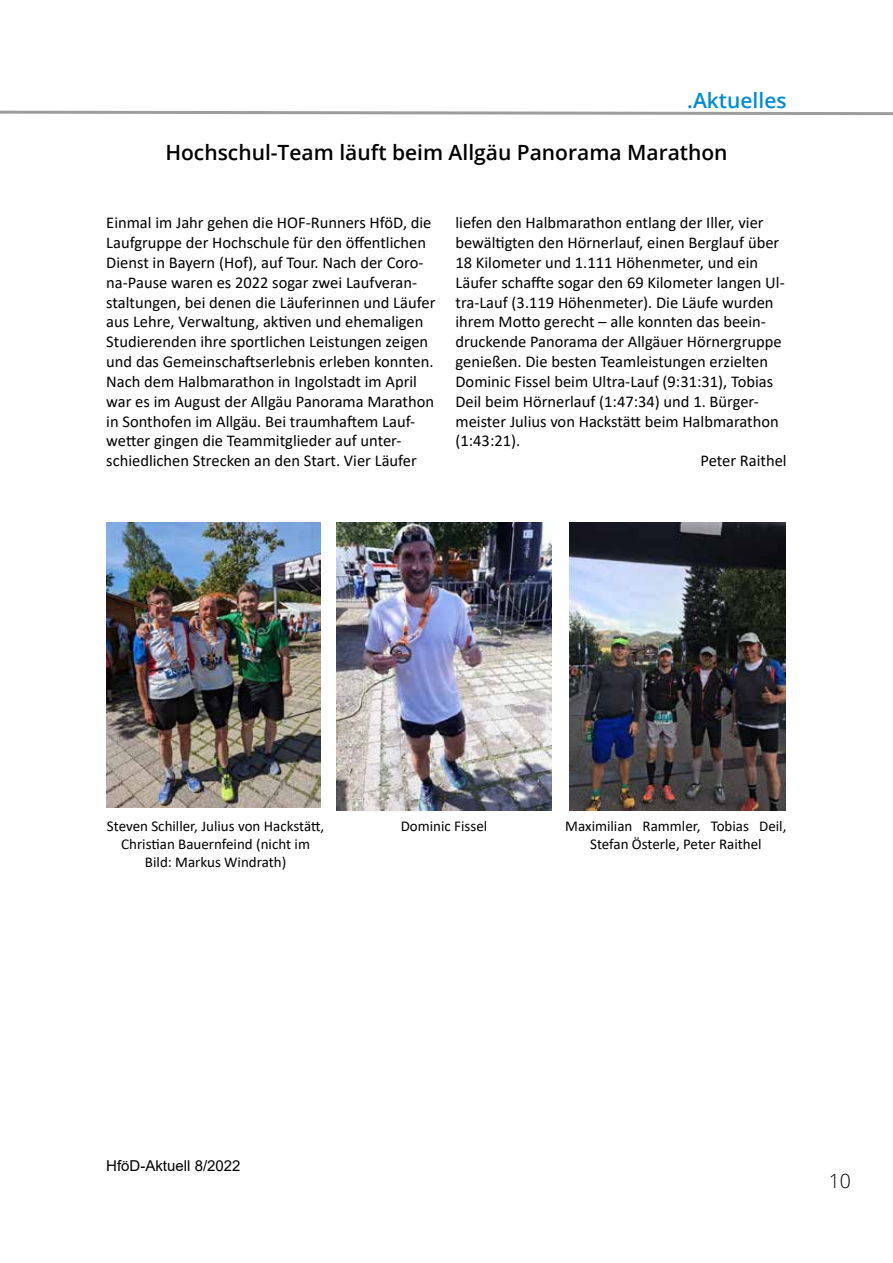
<style>
.page{position:relative;width:893px;height:1263px;background:#fff}
.page>*{position:absolute;margin:0;border:0;box-sizing:border-box;transform-origin:0 0}
.t1{font:600 21px "Open Sans";color:#000}
.t2{font:600 21px "Open Sans";color:#008cd2}
.t3{font:300 19.5px "Open Sans";color:#000}
.t4{font:16.5px/19.8px "Calibri";color:#000}
.t5{font:15px/18px "Calibri";color:#000;text-align:center}
.t6{font:15px "Arial";color:#000}
</style>
<div class="page">
<svg style="left:0;top:110px;width:893px;height:6px"></svg>
<img style="left:106px;top:522px;width:215px;height:285px">
<img style="left:336px;top:522px;width:216px;height:288px">
<img style="left:569px;top:522px;width:216px;height:288px">
<p class="t2" style="left:687px;top:86px;width:101px">.Aktuelles</p>
<p class="t1" style="left:165px;top:138px;width:564px">Hochschul-Team läuft beim Allgäu Panorama Marathon</p>
<p class="t4" style="left:106px;top:213px;width:331px">Einmal im Jahr gehen die HOF-Runners HföD, die Laufgruppe der Hochschule für den öffentlichen Dienst in Bayern (Hof), auf Tour. Nach der Coro&shy;na-Pause waren es 2022 sogar zwei Laufveran&shy;staltungen, bei denen die Läuferinnen und Läufer aus Lehre, Verwaltung, aktiven und ehemaligen Studierenden ihre sportlichen Leistungen zeigen und das Gemeinschaftserlebnis erleben konnten.<br>Nach dem Halbmarathon in Ingolstadt im April war es im August der Allgäu Panorama Marathon in Sonthofen im Allgäu. Bei traumhaftem Lauf&shy;wetter gingen die Teammitglieder auf unter&shy;schiedlichen Strecken an den Start. Vier Läufer</p>
<p class="t4" style="left:455px;top:213px;width:310px">liefen den Halbmarathon entlang der Iller, vier</p>
<p class="t4" style="left:455px;top:232px;width:325px">bewältigten den Hörnerlauf, einen Berglauf über</p>
<p class="t4" style="left:455px;top:252px;width:304px">18 Kilometer und 1.111 Höhenmeter, und ein</p>
<p class="t4" style="left:455px;top:272px;width:331px">Läufer schaffte sogar den 69 Kilometer langen Ul-</p>
<p class="t4" style="left:455px;top:292px;width:320px">tra-Lauf (3.119 Höhenmeter). Die Läufe wurden</p>
<p class="t4" style="left:455px;top:312px;width:312px">ihrem Motto gerecht – alle konnten das beein-</p>
<p class="t4" style="left:455px;top:331px;width:328px">druckende Panorama der Allgäuer Hörnergruppe</p>
<p class="t4" style="left:455px;top:351px;width:314px">genießen. Die besten Teamleistungen erzielten</p>
<p class="t4" style="left:455px;top:371px;width:319px">Dominic Fissel beim Ultra-Lauf (9:31:31), Tobias</p>
<p class="t4" style="left:455px;top:391px;width:305px">Deil beim Hörnerlauf (1:47:34) und 1. Bürger-</p>
<p class="t4" style="left:455px;top:411px;width:325px">meister Julius von Hackstätt beim Halbmarathon</p>
<p class="t4" style="left:455px;top:430px;width:66px">(1:43:21).</p>
<p class="t4" style="left:700px;top:450px;width:88px">Peter Raithel</p>
<p class="t5" style="left:107px;top:816px;width:219px">Steven Schiller, Julius von Hackstätt,<br>Christian Bauernfeind (nicht im<br>Bild: Markus Windrath)</p>
<p class="t5" style="left:565px;top:816px;width:223px">Maximilian Rammler, Tobias Deil,<br>Stefan Österle, Peter Raithel</p>
<p class="t5" style="left:401px;top:816px;width:88px">Dominic Fissel</p>
<p class="t6" style="left:106px;top:1156px;width:136px">HföD-Aktuell 8/2022</p>
<p class="t3" style="left:829px;top:1168px;width:24px">10</p>
</div>
